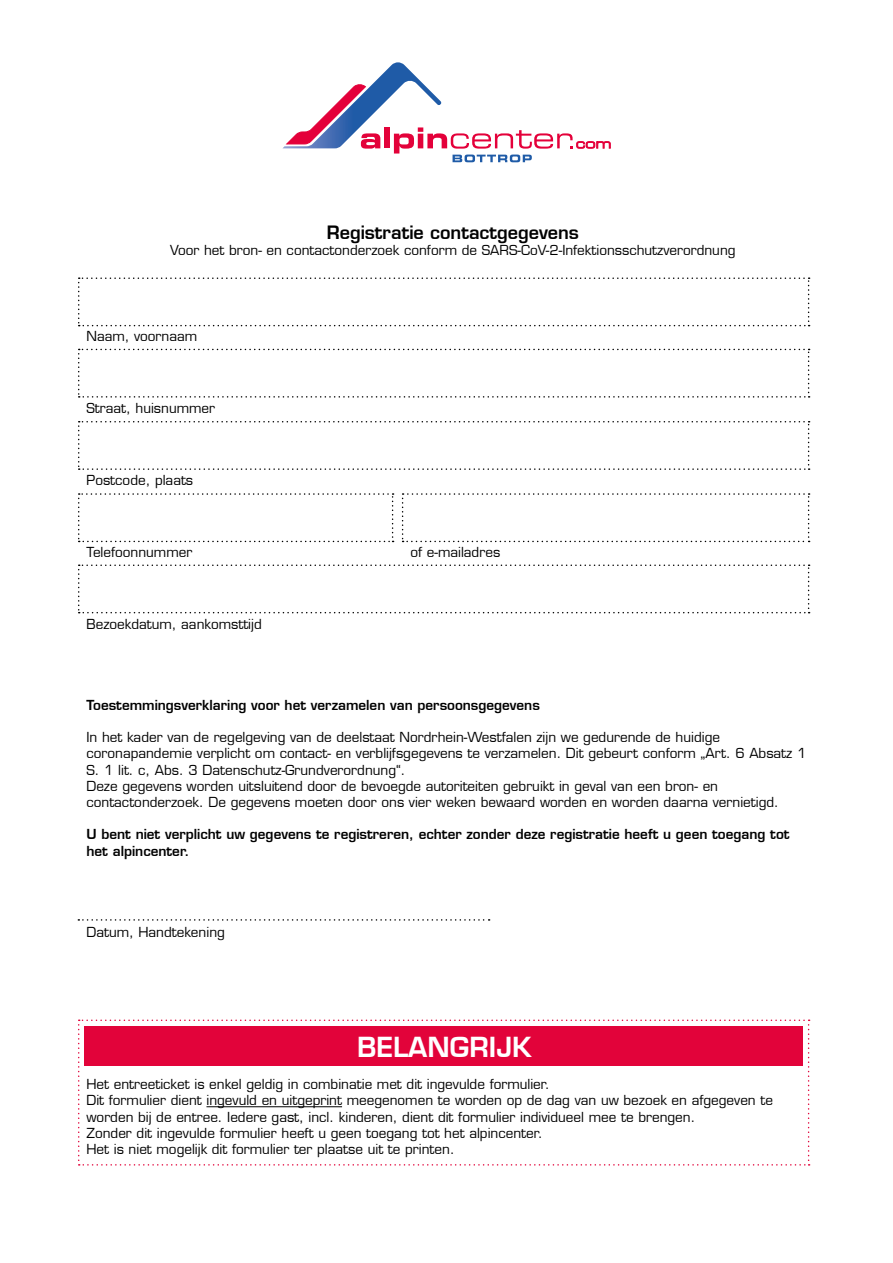
<style>
.page{position:relative;width:893px;height:1263px;background:#fff}
.page>*{position:absolute;margin:0;border:0;box-sizing:border-box;transform-origin:0 0}
.t1{font:600 27px "Eurostile LT";color:#fff}
.t2{font:600 18px "Eurostile LT";color:#000}
.t3{font:13.5px/16.2px "Eurostile LT";color:#000}
.t4{font:600 13.5px/16.2px "Eurostile LT";color:#000}
</style>
<div class="page">
<svg style="left:78px;top:1019px;width:732px;height:146px"></svg>
<div style="left:85px;top:1026px;width:718px;height:39px;background:#e2033a"></div>
<hr style="left:206px;top:1106px;width:136px;height:1px;background:#000">
<svg style="left:78px;top:277px;width:732px;height:49px"></svg>
<svg style="left:78px;top:349px;width:732px;height:49px"></svg>
<svg style="left:78px;top:421px;width:732px;height:49px"></svg>
<svg style="left:78px;top:493px;width:316px;height:49px"></svg>
<svg style="left:402px;top:493px;width:408px;height:49px"></svg>
<svg style="left:78px;top:564px;width:732px;height:49px"></svg>
<svg style="left:78px;top:919px;width:412px;height:2px"></svg>
<svg style="left:282px;top:62px;width:328px;height:100px"></svg>
<h2 class="t2" style="left:327px;top:221px;width:254px">Registratie contactgegevens</h2>
<p class="t3" style="left:170px;top:242px;width:567px">Voor het bron- en contactonderzoek conform de SARS-CoV-2-Infektionsschutzverordnung</p>
<p class="t3" style="left:86px;top:328px;width:112px">Naam, voornaam</p>
<p class="t3" style="left:86px;top:400px;width:130px">Straat, huisnummer</p>
<p class="t3" style="left:86px;top:472px;width:108px">Postcode, plaats</p>
<p class="t3" style="left:86px;top:544px;width:107px">Telefoonnummer</p>
<p class="t3" style="left:410px;top:544px;width:91px">of e-mailadres</p>
<p class="t3" style="left:86px;top:616px;width:177px">Bezoekdatum, aankomsttijd</p>
<p class="t4" style="left:86px;top:697px;width:455px">Toestemmingsverklaring voor het verzamelen van persoonsgegevens</p>
<p class="t3" style="left:86px;top:729px;width:721px">In het kader van de regelgeving van de deelstaat Nordrhein-Westfalen zijn we gedurende de huidige coronapandemie verplicht om contact- en verblijfsgegevens te verzamelen. Dit gebeurt conform „Art. 6 Absatz 1<br>S. 1 lit. c, Abs. 3 Datenschutz-Grundverordnung“.<br>Deze gegevens worden uitsluitend door de bevoegde autoriteiten gebruikt in geval van een bron- en contactonderzoek. De gegevens moeten door ons vier weken bewaard worden en worden daarna vernietigd.</p>
<p class="t4" style="left:86px;top:826px;width:705px">U bent niet verplicht uw gegevens te registreren, echter zonder deze registratie heeft u geen toegang tot het alpincenter.</p>
<p class="t3" style="left:86px;top:923px;width:140px">Datum, Handtekening</p>
<h1 class="t1" style="left:357px;top:1030px;width:176px">BELANGRIJK</h1>
<p class="t3" style="left:86px;top:1076px;width:688px">Het entreeticket is enkel geldig in combinatie met dit ingevulde formulier.<br>Dit formulier dient ingevuld en uitgeprint meegenomen te worden op de dag van uw bezoek en afgegeven te worden bij de entree. Iedere gast, incl. kinderen, dient dit formulier individueel mee te brengen.<br>Zonder dit ingevulde formulier heeft u geen toegang tot het alpincenter.<br>Het is niet mogelijk dit formulier ter plaatse uit te printen.</p>
</div>
